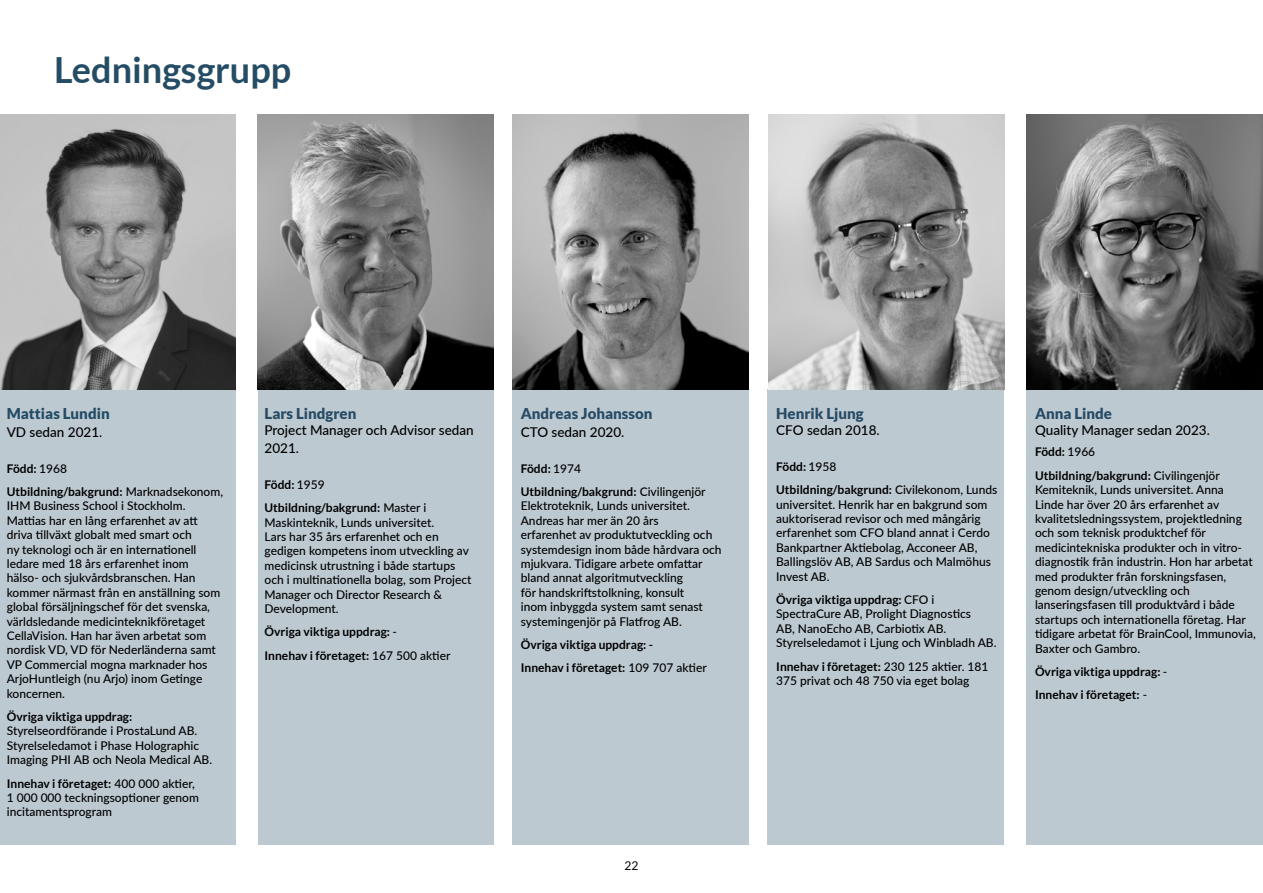
<style>
.page{position:relative;width:1263px;height:893px;background:#fff}
.page>*{position:absolute;margin:0;border:0;box-sizing:border-box;transform-origin:0 0}
.Rubrik_Huvud{font:700 36px "Lato";color:#244d65}
.t1{font:900 15px "Lato";color:#284c65}
.t2{font:900 15px "Lato";color:#244d65}
.t3{font:500 13.5px/18px "Lato";color:#000}
.t4{font:500 12px/14.4px "Lato";color:#000}
.t5{font:700 12px "Lato";color:#000}
.t6{font:12px "Lato";color:#000}
.s1{font-weight:500}
.s2{font-weight:700}
</style>
<div class="page">
<div style="left:0;top:390px;width:236px;height:455px;background:#bdc9d1"></div>
<img style="left:0;top:115px;width:236px;height:275px">
<div style="left:258px;top:390px;width:235px;height:455px;background:#bdc9d1"></div>
<img style="left:258px;top:115px;width:235px;height:275px">
<div style="left:512px;top:390px;width:237px;height:455px;background:#bdc9d1"></div>
<img style="left:512px;top:115px;width:237px;height:275px">
<div style="left:767px;top:390px;width:237px;height:455px;background:#bdc9d1"></div>
<img style="left:768px;top:115px;width:236px;height:275px">
<div style="left:1026px;top:390px;width:237px;height:455px;background:#bdc9d1"></div>
<img style="left:1026px;top:115px;width:237px;height:275px">
<p class="Rubrik_Huvud" style="left:54px;top:49px;width:239px">Ledningsgrupp</p>
<p class="t2" style="left:7px;top:404px;width:104px">Mattias Lundin</p>
<p class="t3" style="left:7px;top:422px;width:97px">VD sedan 2021.</p>
<p class="t5" style="left:7px;top:461px;width:62px">Född: <span class="s1">1968</span></p>
<p class="t4" style="left:7px;top:484px;width:218px"><span class="s2">Utbildning/bakgrund:</span> Marknadsekonom, IHM Business School i Stockholm.<br>Mattias har en lång erfarenhet av att driva tillväxt globalt med smart och<br>ny teknologi och är en internationell ledare med 18 års erfarenhet inom hälso- och sjukvårdsbranschen. Han kommer närmast från en anställning som global försäljningschef för det svenska, världsledande medicinteknikföretaget CellaVision. Han har även arbetat som nordisk VD, VD för Nederländerna samt VP Commercial mogna marknader hos ArjoHuntleigh (nu Arjo) inom Getinge koncernen.</p>
<p class="t4" style="left:7px;top:709px;width:207px"><span class="s2">Övriga viktiga uppdrag:<br></span>Styrelseordförande i ProstaLund AB.<br>Styrelseledamot i Phase Holographic Imaging PHI AB och Neola Medical AB.</p>
<p class="t4" style="left:7px;top:775px;width:194px"><span class="s2">Innehav i företaget:</span> 400 000 aktier,<br>1 000 000 teckningsoptioner genom incitamentsprogram</p>
<p class="t1" style="left:265px;top:404px;width:93px">Lars Lindgren</p>
<p class="t3" style="left:265px;top:420px;width:211px">Project Manager och Advisor sedan<br>2021.</p>
<p class="t5" style="left:265px;top:478px;width:62px">Född: <span class="s1">1959</span></p>
<p class="t4" style="left:265px;top:500px;width:208px"><span class="s2">Utbildning/bakgrund:</span> Master i<br>Maskinteknik, Lunds universitet.<br>Lars har 35 års erfarenhet och en gedigen kompetens inom utveckling av medicinsk utrustning i både startups och i multinationella bolag, som Project<br>Manager och Director Research &amp;<br>Development.</p>
<p class="t5" style="left:265px;top:625px;width:134px">Övriga viktiga uppdrag: <span class="s1">-</span></p>
<p class="t5" style="left:265px;top:649px;width:187px">Innehav i företaget: <span class="s1">167 500 aktier</span></p>
<p class="t1" style="left:521px;top:404px;width:133px">Andreas Johansson</p>
<p class="t3" style="left:521px;top:422px;width:105px">CTO sedan 2020.</p>
<p class="t5" style="left:521px;top:461px;width:62px">Född: <span class="s1">1974</span></p>
<p class="t4" style="left:521px;top:484px;width:202px"><span class="s2">Utbildning/bakgrund:</span> Civilingenjör Elektroteknik, Lunds universitet.<br>Andreas har mer än 20 års<br>erfarenhet av produktutveckling och systemdesign inom både hårdvara och mjukvara. Tidigare arbete omfattar bland annat algoritmutveckling<br>för handskriftstolkning, konsult<br>inom inbyggda system samt senast systemingenjör på Flatfrog AB.</p>
<p class="t5" style="left:521px;top:638px;width:134px">Övriga viktiga uppdrag: -</p>
<p class="t5" style="left:521px;top:661px;width:187px">Innehav i företaget: <span class="s1">109 707 aktier</span></p>
<p class="t6" style="left:624px;top:859px;width:15px">22</p>
<p class="t1" style="left:776px;top:404px;width:89px">Henrik Ljung</p>
<p class="t3" style="left:776px;top:420px;width:105px">CFO sedan 2018.</p>
<p class="t5" style="left:776px;top:460px;width:62px">Född: <span class="s1">1958</span></p>
<p class="t4" style="left:776px;top:482px;width:223px"><span class="s2">Utbildning/bakgrund:</span> Civilekonom, Lunds universitet. Henrik har en bakgrund som auktoriserad revisor och med mångårig erfarenhet som CFO bland annat i Cerdo Bankpartner Aktiebolag, Acconeer AB, Ballingslöv AB, AB Sardus och Malmöhus Invest AB.</p>
<p class="t4" style="left:776px;top:592px;width:222px"><span class="s2">Övriga viktiga uppdrag:</span> CFO i SpectraCure AB, Prolight Diagnostics<br>AB, NanoEcho AB, Carbiotix AB.<br>Styrelseledamot i Ljung och Winbladh AB.</p>
<p class="t4" style="left:776px;top:658px;width:214px"><span class="s2">Innehav i företaget:</span> 230 125 aktier. 181<br>375 privat och 48 750 via eget bolag</p>
<p class="t1" style="left:1035px;top:404px;width:79px">Anna Linde</p>
<p class="t3" style="left:1035px;top:420px;width:176px">Quality Manager sedan 2023.</p>
<p class="t5" style="left:1035px;top:445px;width:62px">Född: <span class="s1">1966</span></p>
<p class="t4" style="left:1035px;top:468px;width:222px"><span class="s2">Utbildning/bakgrund:</span> Civilingenjör Kemiteknik, Lunds universitet. Anna<br>Linde har över 20 års erfarenhet av kvalitetsledningssystem, projektledning och som teknisk produktchef för medicintekniska produkter och in vitro&shy;diagnostik från industrin. Hon har arbetat med produkter från forskningsfasen, genom design/utveckling och lanseringsfasen till produktvård i både startups och internationella företag. Har tidigare arbetat för BrainCool, Immunovia, Baxter och Gambro.</p>
<p class="t5" style="left:1035px;top:665px;width:134px">Övriga viktiga uppdrag: <span class="s1">-</span></p>
<p class="t5" style="left:1035px;top:688px;width:114px">Innehav i företaget: <span class="s1">-</span></p>
</div>
